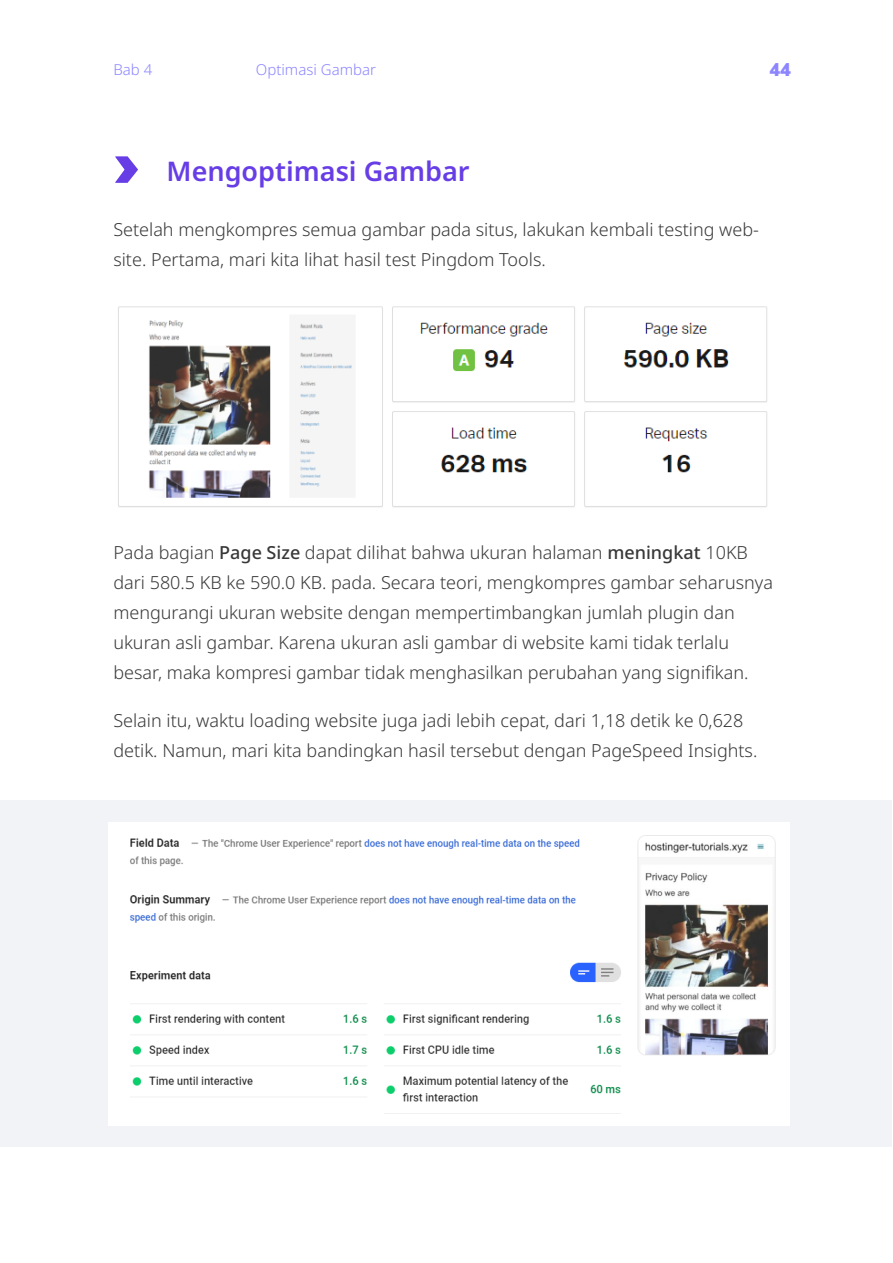
<style>
.page{position:relative;width:893px;height:1263px;background:#fff}
.page>*{position:absolute;margin:0;border:0;box-sizing:border-box;transform-origin:0 0}
.t1{font:600 27px "Noto Sans";color:#673de6}
.t2{font:300 18px/30px "Noto Sans";color:#383838}
.t3{font:900 18px "Muli";color:#8c85ff}
.t4{font:300 15px "Noto Sans";color:#8c85ff}
.s1{font-weight:500}
</style>
<div class="page">
<svg style="left:115px;top:156px;width:23px;height:27px"></svg>
<div style="left:0;top:801px;width:892px;height:346px;background:#f2f3f7"></div>
<img style="left:109px;top:823px;width:680px;height:303px">
<img style="left:118px;top:306px;width:649px;height:201px">
<p class="t4" style="left:113px;top:59px;width:40px">Bab 4</p>
<p class="t4" style="left:256px;top:59px;width:122px">Optimasi Gambar</p>
<p class="t3" style="left:769px;top:56px;width:23px">44</p>
<h1 class="t1" style="left:167px;top:152px;width:305px">Mengoptimasi Gambar</h1>
<p class="t2" style="left:113px;top:215px;width:647px">Setelah mengkompres semua gambar pada situs, lakukan kembali testing web&shy;site. Pertama, mari kita lihat hasil test Pingdom Tools.</p>
<p class="t2" style="left:113px;top:538px;width:661px">Pada bagian <span class="s1">Page Size</span> dapat dilihat bahwa ukuran halaman <span class="s1">meningkat</span> 10KB dari 580.5 KB ke 590.0 KB. pada. Secara teori, mengkompres gambar seharusnya mengurangi ukuran website dengan mempertimbangkan jumlah plugin dan ukuran asli gambar. Karena ukuran asli gambar di website kami tidak terlalu besar, maka kompresi gambar tidak menghasilkan perubahan yang signifikan.</p>
<p class="t2" style="left:113px;top:706px;width:646px">Selain itu, waktu loading website juga jadi lebih cepat, dari 1,18 detik ke 0,628 detik. Namun, mari kita bandingkan hasil tersebut dengan PageSpeed Insights.</p>
</div>
